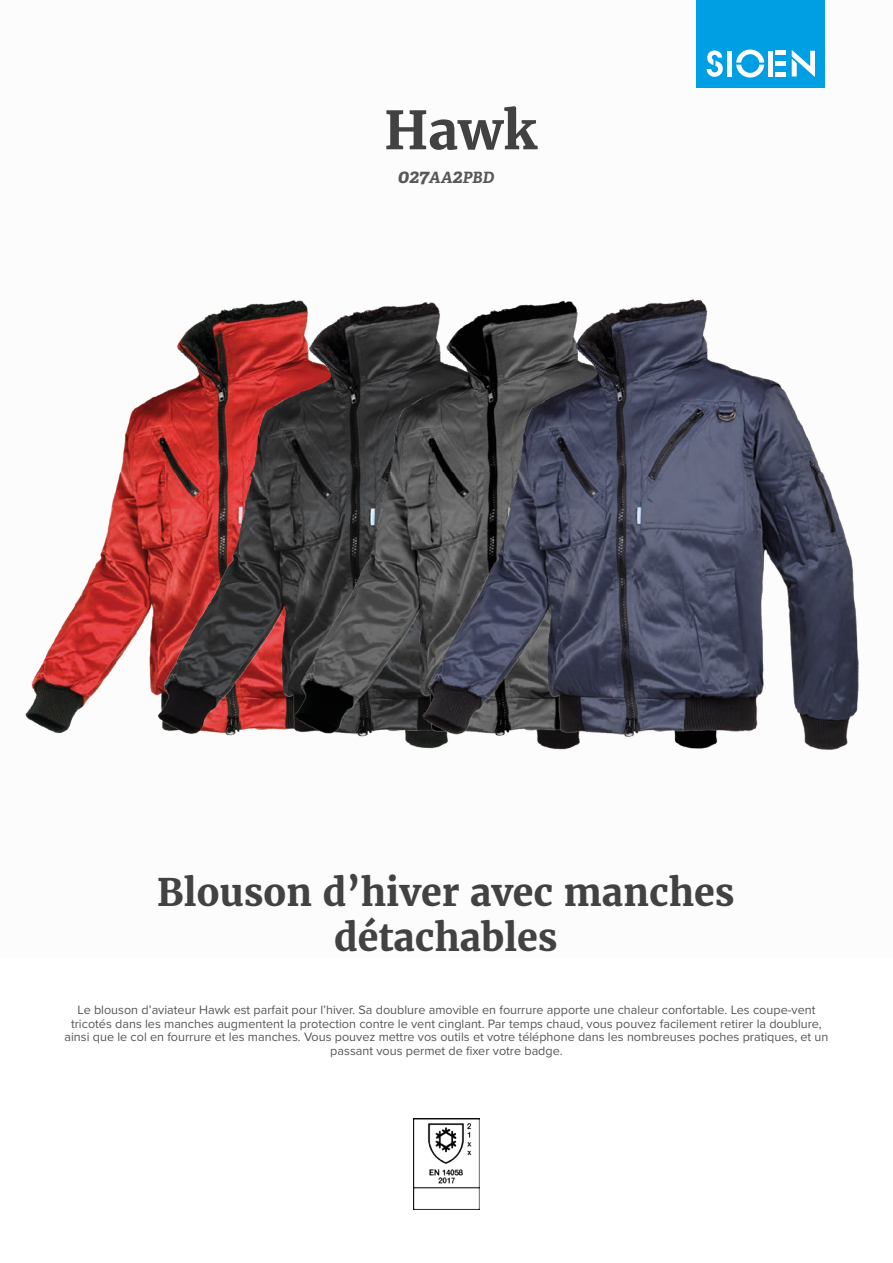
<style>
.page{position:relative;width:893px;height:1263px;background:#fff}
.page>*{position:absolute;margin:0;border:0;box-sizing:border-box;transform-origin:0 0}
.t1{font:700 52.5px "Merriweather";color:#424243}
.t2{font:700 37.5px/45px "Merriweather";color:#424243;text-align:center}
.t3{font:italic 700 15.6px "Adelle";color:#575756}
.t4{font:12.6px/13.6px "Proxima Nova";color:#575756;text-align:center}
.s1{font-size:19.5px}
</style>
<div class="page">
<div style="left:697px;top:0;width:128px;height:88px;background:#009fe3"></div>
<svg style="left:707px;top:50px;width:16px;height:27px"></svg>
<svg style="left:736px;top:50px;width:28px;height:28px"></svg>
<div style="left:727px;top:51px;width:5px;height:26px;background:#fff"></div>
<div style="left:768px;top:51px;width:5px;height:26px;background:#fff"></div>
<div style="left:775px;top:72px;width:11px;height:5px;background:#fff"></div>
<div style="left:775px;top:61px;width:11px;height:5px;background:#fff"></div>
<hr style="left:775px;top:51px;width:11px;height:4px;background:#fff">
<svg style="left:792px;top:50px;width:23px;height:27px"></svg>
<img style="left:413px;top:1118px;width:66px;height:92px">
<img style="left:25px;top:407px;width:111px;height:327px">
<img style="left:136px;top:303px;width:136px;height:433px">
<img style="left:272px;top:300px;width:136px;height:443px">
<img style="left:408px;top:299px;width:451px;height:451px">
<h1 class="t1" style="left:384px;top:95px;width:154px">Hawk</h1>
<p class="t3" style="left:398px;top:168px;width:98px"><span class="s1">027</span>AA<span class="s1">2</span>PBD</p>
<h2 class="t2" style="left:157px;top:869px;width:579px">Blouson d’hiver avec manches détachables</h2>
<p class="t4" style="left:65px;top:1002px;width:765px">Le blouson d’aviateur Hawk est parfait pour l’hiver. Sa doublure amovible en fourrure apporte une chaleur confortable. Les coupe-vent tricotés dans les manches augmentent la protection contre le vent cinglant. Par temps chaud, vous pouvez facilement retirer la doublure, ainsi que le col en fourrure et les manches. Vous pouvez mettre vos outils et votre téléphone dans les nombreuses poches pratiques, et un passant vous permet de fixer votre badge.</p>
</div>
